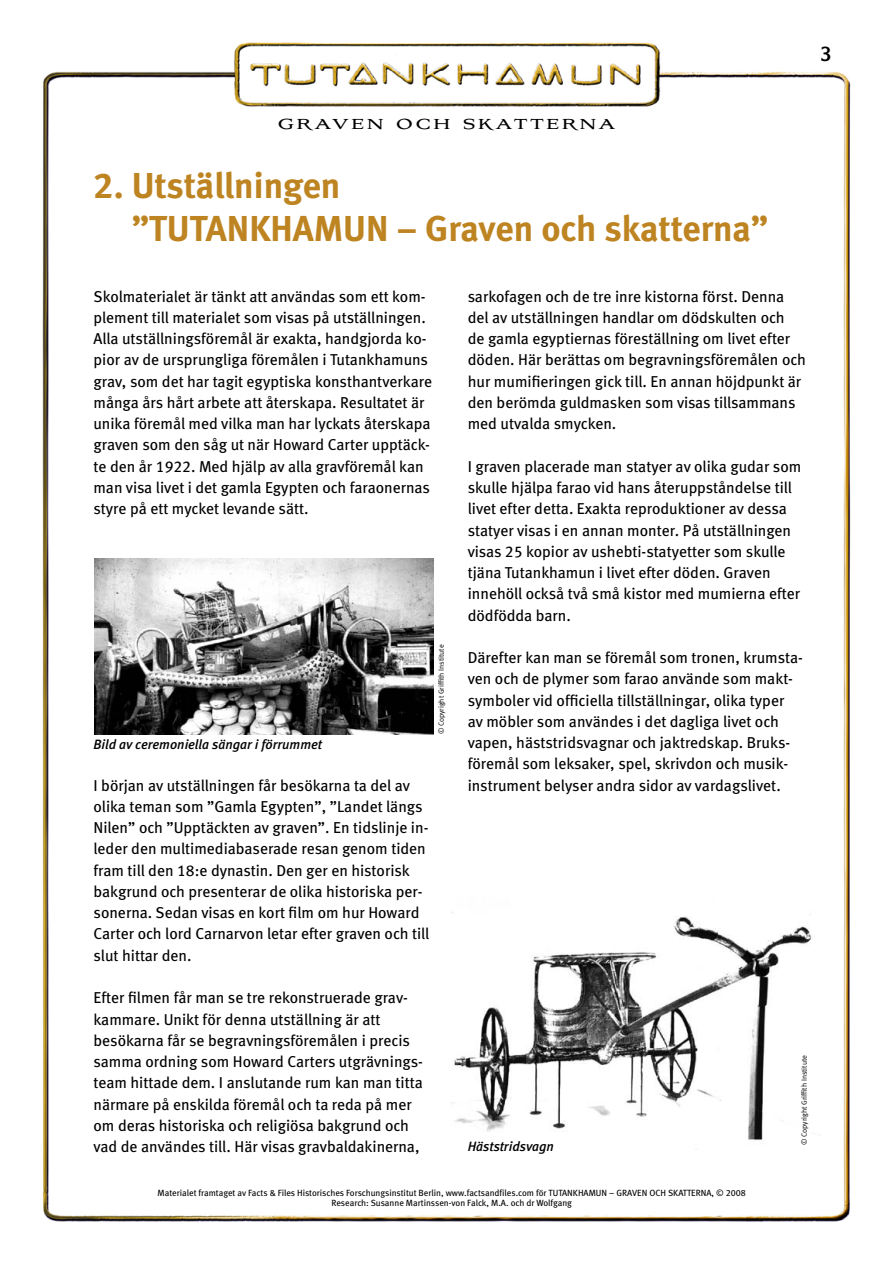
<style>
.page{position:relative;width:893px;height:1263px;background:#fff}
.page>*{position:absolute;margin:0;border:0;box-sizing:border-box;transform-origin:0 0}
.t1{font:36px/43.2px "Meta Bold LF";color:#bd8421}
.t2{font:21px "Clearface Gothic LH";color:#000}
.t3{font:700 18px "Aviano";letter-spacing:.15em;color:#000}
.t4{font:15.75px/21.3px "Meta Book LF";color:#000}
.t5{font:italic 13.5px "Meta Medium LF";color:#000}
.t6{font:9px/10.5px "Meta Book LF";color:#000;text-align:center}
.t7{font:7.5px "Meta Normal";color:#000}
</style>
<div class="page">
<img style="left:42px;top:42px;width:809px;height:1180px">
<img style="left:451px;top:898px;width:369px;height:263px">
<img style="left:95px;top:558px;width:339px;height:176px">
<h2 class="t2" style="left:821px;top:41px;width:12px">3</h2>
<p class="t3" style="left:278px;top:114px;width:339px">GRAVEN OCH SKATTERNA</p>
<h1 class="t1" style="left:132px;top:163px;width:638px;text-indent:-38px">2. Utställningen<br>”TUTANKHAMUN – Graven och skatterna”</h1>
<p class="t4" style="left:94px;top:285px;width:340px">Skolmaterialet är tänkt att användas som ett kom&shy;plement till materialet som visas på utställningen.<br>Alla utställningsföremål är exakta, handgjorda ko&shy;pior av de ursprungliga föremålen i Tutankhamuns grav, som det har tagit egyptiska konsthantverkare många års hårt arbete att återskapa. Resultatet är unika föremål med vilka man har lyckats återskapa graven som den såg ut när Howard Carter upptäck&shy;te den år 1922. Med hjälp av alla gravföremål kan man visa livet i det gamla Egypten och faraonernas styre på ett mycket levande sätt.</p>
<p class="t5" style="left:94px;top:736px;width:230px">Bild av ceremoniella sängar i förrummet</p>
<p class="t7" style="left:437px;top:734px;width:91px;rotate:-90deg">© Copyright Griffith Institute</p>
<p class="t4" style="left:94px;top:774px;width:337px">I början av utställningen får besökarna ta del av olika teman som ”Gamla Egypten”, ”Landet längs Nilen” och ”Upptäckten av graven”. En tidslinje in&shy;leder den multimediabaserade resan genom tiden fram till den 18:e dynastin. Den ger en historisk bakgrund och presenterar de olika historiska per&shy;sonerna. Sedan visas en kort film om hur Howard Carter och lord Carnarvon letar efter graven och till slut hittar den.</p>
<p class="t4" style="left:94px;top:987px;width:331px">Efter filmen får man se tre rekonstruerade grav&shy;kammare. Unikt för denna utställning är att besökarna får se begravningsföremålen i precis samma ordning som Howard Carters utgrävnings&shy;team hittade dem. I anslutande rum kan man titta närmare på enskilda föremål och ta reda på mer om deras historiska och religiösa bakgrund och vad de användes till. Här visas gravbaldakinerna,</p>
<p class="t4" style="left:468px;top:285px;width:340px">sarkofagen och de tre inre kistorna först. Denna del av utställningen handlar om dödskulten och<br>de gamla egyptiernas föreställning om livet efter döden. Här berättas om begravningsföremålen och hur mumifieringen gick till. En annan höjdpunkt är den berömda guldmasken som visas tillsammans med utvalda smycken.</p>
<p class="t4" style="left:468px;top:455px;width:335px">I graven placerade man statyer av olika gudar som skulle hjälpa farao vid hans återuppståndelse till livet efter detta. Exakta reproduktioner av dessa statyer visas i en annan monter. På utställningen visas 25 kopior av ushebti-statyetter som skulle tjäna Tutankhamun i livet efter döden. Graven innehöll också två små kistor med mumierna efter dödfödda barn.</p>
<p class="t4" style="left:468px;top:647px;width:337px">Därefter kan man se föremål som tronen, krumsta&shy;ven och de plymer som farao använde som makt&shy;symboler vid officiella tillställningar, olika typer av möbler som användes i det dagliga livet och vapen, häststridsvagnar och jaktredskap. Bruks&shy;föremål som leksaker, spel, skrivdon och musik&shy;instrument belyser andra sidor av vardagslivet.</p>
<p class="t5" style="left:468px;top:1138px;width:88px">Häststridsvagn</p>
<p class="t7" style="left:800px;top:1145px;width:91px;rotate:-90deg">© Copyright Griffith Institute</p>
<p class="t6" style="left:158px;top:1187px;width:590px">Materialet framtaget av Facts &amp; Files Historisches Forschungsinstitut Berlin, www.factsandfiles.com för TUTANKHAMUN – GRAVEN OCH SKATTERNA, © 2008<br>Research: Susanne Martinssen-von Falck, M.A. och dr Wolfgang</p>
</div>
